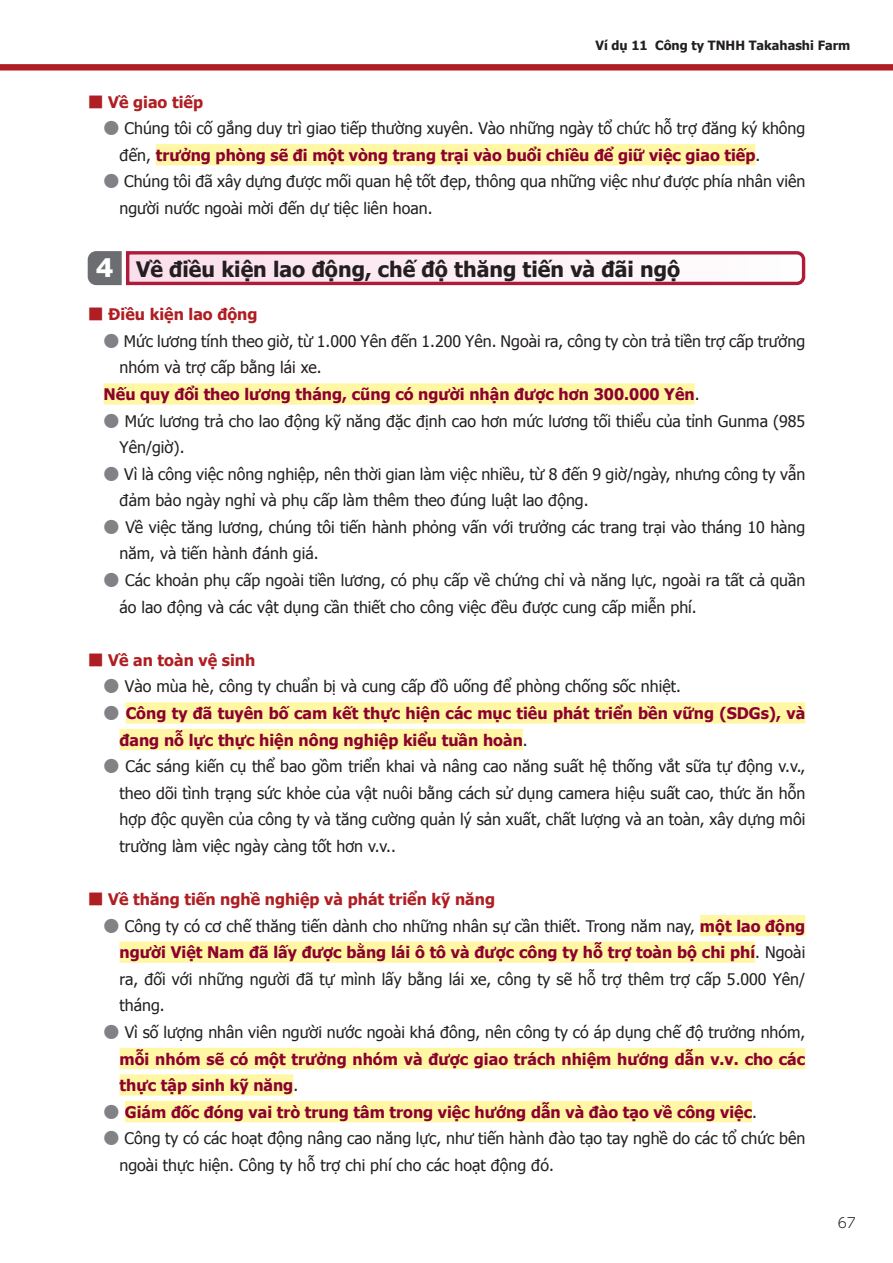
<style>
.page{position:relative;width:893px;height:1263px;background:#fff}
.page>*{position:absolute;margin:0;border:0;box-sizing:border-box;transform-origin:0 0}
.t1{font:700 21.3px "Tahoma";color:#231f20}
.t2{font:15.9px/26.5px "Tahoma";color:#231f20}
.t3{font:700 15.9px/26.5px "Tahoma";color:#8b012f}
.t4{font:700 15.9px "Tahoma";color:#af1e22}
.t5{font:300 13.8px "UD Shin Go Pro";color:#231f20}
.t6{font:700 12.75px "Tahoma";color:#231f20}
.s1{font-family:"Koz Min Pr 6 N";font-weight:400}
.s2{font-family:"UD Shin Go Pro";font-weight:500;color:#808285}
.s3{font-weight:700;color:#8b012f}
.s4{font-family:"Gothic MB101 Pro";font-weight:800;font-size:23.4px;color:#fff}
.s5{font-weight:400;color:#231f20}
</style>
<div class="page">
<div style="left:0;top:64px;width:893px;height:7px;background:#af1e22"></div>
<div style="left:156px;top:144px;width:599px;height:21px;background:#fff7a4"></div>
<div style="left:104px;top:383px;width:591px;height:22px;background:#fff7a4"></div>
<div style="left:126px;top:702px;width:679px;height:21px;background:#fff7a4"></div>
<div style="left:120px;top:729px;width:403px;height:21px;background:#fff7a4"></div>
<div style="left:700px;top:915px;width:105px;height:21px;background:#fff7a4"></div>
<div style="left:120px;top:941px;width:635px;height:22px;background:#fff7a4"></div>
<div style="left:120px;top:1048px;width:685px;height:21px;background:#fff7a4"></div>
<div style="left:120px;top:1074px;width:173px;height:22px;background:#fff7a4"></div>
<div style="left:125px;top:1101px;width:627px;height:21px;background:#fff7a4"></div>
<svg style="left:88px;top:251px;width:718px;height:35px"></svg>
<p class="t6" style="left:595px;top:36px;width:257px">Ví dụ 11 Công ty TNHH Takahashi Farm</p>
<p class="t4" style="left:88px;top:91px;width:117px"><span class="s1">■</span> Về giao tiếp</p>
<p class="t2" style="left:120px;top:114px;width:687px;text-indent:-16px"><span class="s2">●</span> Chúng tôi cố gắng duy trì giao tiếp thường xuyên. Vào những ngày tổ chức hỗ trợ đăng ký không đến, <span class="s3">trưởng phòng sẽ đi một vòng trang trại vào buổi chiều để giữ việc giao tiếp</span>.</p>
<p class="t2" style="left:120px;top:168px;width:687px;text-indent:-16px"><span class="s2">●</span> Chúng tôi đã xây dựng được mối quan hệ tốt đẹp, thông qua những việc như được phía nhân viên người nước ngoài mời đến dự tiệc liên hoan.</p>
<h1 class="t1" style="left:96px;top:255px;width:586px"><span class="s4">4</span> Về điều kiện lao động, chế độ thăng tiến và đãi ngộ</h1>
<p class="t4" style="left:88px;top:303px;width:171px"><span class="s1">■</span> Điều kiện lao động</p>
<p class="t2" style="left:104px;top:327px;width:703px"><span class="s2">●</span> Mức lương tính theo giờ, từ 1.000 Yên đến 1.200 Yên. Ngoài ra, công ty còn trả tiền trợ cấp trưởng</p>
<p class="t2" style="left:120px;top:354px;width:204px">nhóm và trợ cấp bằng lái xe.</p>
<p class="t3" style="left:104px;top:380px;width:597px">Nếu quy đổi theo lương tháng, cũng có người nhận được hơn 300.000 Yên<span class="s5">.</span></p>
<p class="t2" style="left:120px;top:407px;width:687px;text-indent:-16px"><span class="s2">●</span> Mức lương trả cho lao động kỹ năng đặc định cao hơn mức lương tối thiểu của tỉnh Gunma (985<br>Yên/giờ).</p>
<p class="t2" style="left:120px;top:460px;width:687px;text-indent:-16px"><span class="s2">●</span> Vì là công việc nông nghiệp, nên thời gian làm việc nhiều, từ 8 đến 9 giờ/ngày, nhưng công ty vẫn đảm bảo ngày nghỉ và phụ cấp làm thêm theo đúng luật lao động.</p>
<p class="t2" style="left:120px;top:513px;width:687px;text-indent:-16px"><span class="s2">●</span> Về việc tăng lương, chúng tôi tiến hành phỏng vấn với trưởng các trang trại vào tháng 10 hàng năm, và tiến hành đánh giá.</p>
<p class="t2" style="left:120px;top:566px;width:687px;text-indent:-16px"><span class="s2">●</span> Các khoản phụ cấp ngoài tiền lương, có phụ cấp về chứng chỉ và năng lực, ngoài ra tất cả quần áo lao động và các vật dụng cần thiết cho công việc đều được cung cấp miễn phí.</p>
<p class="t4" style="left:88px;top:649px;width:169px"><span class="s1">■</span> Về an toàn vệ sinh</p>
<p class="t2" style="left:104px;top:673px;width:579px"><span class="s2">●</span> Vào mùa hè, công ty chuẩn bị và cung cấp đồ uống để phòng chống sốc nhiệt.</p>
<p class="t3" style="left:120px;top:699px;width:687px;text-indent:-16px"><span class="s2">●</span> Công ty đã tuyên bố cam kết thực hiện các mục tiêu phát triển bền vững (SDGs), và đang nỗ lực thực hiện nông nghiệp kiểu tuần hoàn<span class="s5">.</span></p>
<p class="t2" style="left:120px;top:752px;width:687px;text-align:justify;text-indent:-16px"><span class="s2">●</span> Các sáng kiến cụ thể bao gồm triển khai và nâng cao năng suất hệ thống vắt sữa tự động v.v., theo dõi tình trạng sức khỏe của vật nuôi bằng cách sử dụng camera hiệu suất cao, thức ăn hỗn hợp độc quyền của công ty và tăng cường quản lý sản xuất, chất lượng và an toàn, xây dựng môi trường làm việc ngày càng tốt hơn v.v..</p>
<p class="t4" style="left:88px;top:888px;width:409px"><span class="s1">■</span> Về thăng tiến nghề nghiệp và phát triển kỹ năng</p>
<p class="t2" style="left:120px;top:912px;width:687px;text-align:justify;text-indent:-16px"><span class="s2">●</span> Công ty có cơ chế thăng tiến dành cho những nhân sự cần thiết. Trong năm nay, <span class="s3">một lao động người Việt Nam đã lấy được bằng lái ô tô và được công ty hỗ trợ toàn bộ chi phí</span>. Ngoài ra, đối với những người đã tự mình lấy bằng lái xe, công ty sẽ hỗ trợ thêm trợ cấp 5.000 Yên/ tháng.</p>
<p class="t3" style="left:120px;top:1018px;width:687px;text-align:justify;text-indent:-16px"><span class="s2">●</span> <span class="s5">Vì số lượng nhân viên người nước ngoài khá đông, nên công ty có áp dụng chế độ trưởng nhóm, </span>mỗi nhóm sẽ có một trưởng nhóm và được giao trách nhiệm hướng dẫn v.v. cho các thực tập sinh kỹ năng<span class="s5">.</span></p>
<p class="t3" style="left:104px;top:1098px;width:655px"><span class="s2">●</span> Giám đốc đóng vai trò trung tâm trong việc hướng dẫn và đào tạo về công việc<span class="s5">.</span></p>
<p class="t2" style="left:120px;top:1124px;width:687px;text-indent:-16px"><span class="s2">●</span> Công ty có các hoạt động nâng cao năng lực, như tiến hành đào tạo tay nghề do các tổ chức bên ngoài thực hiện. Công ty hỗ trợ chi phí cho các hoạt động đó.</p>
<p class="t5" style="left:838px;top:1212px;width:20px">67</p>
</div>
